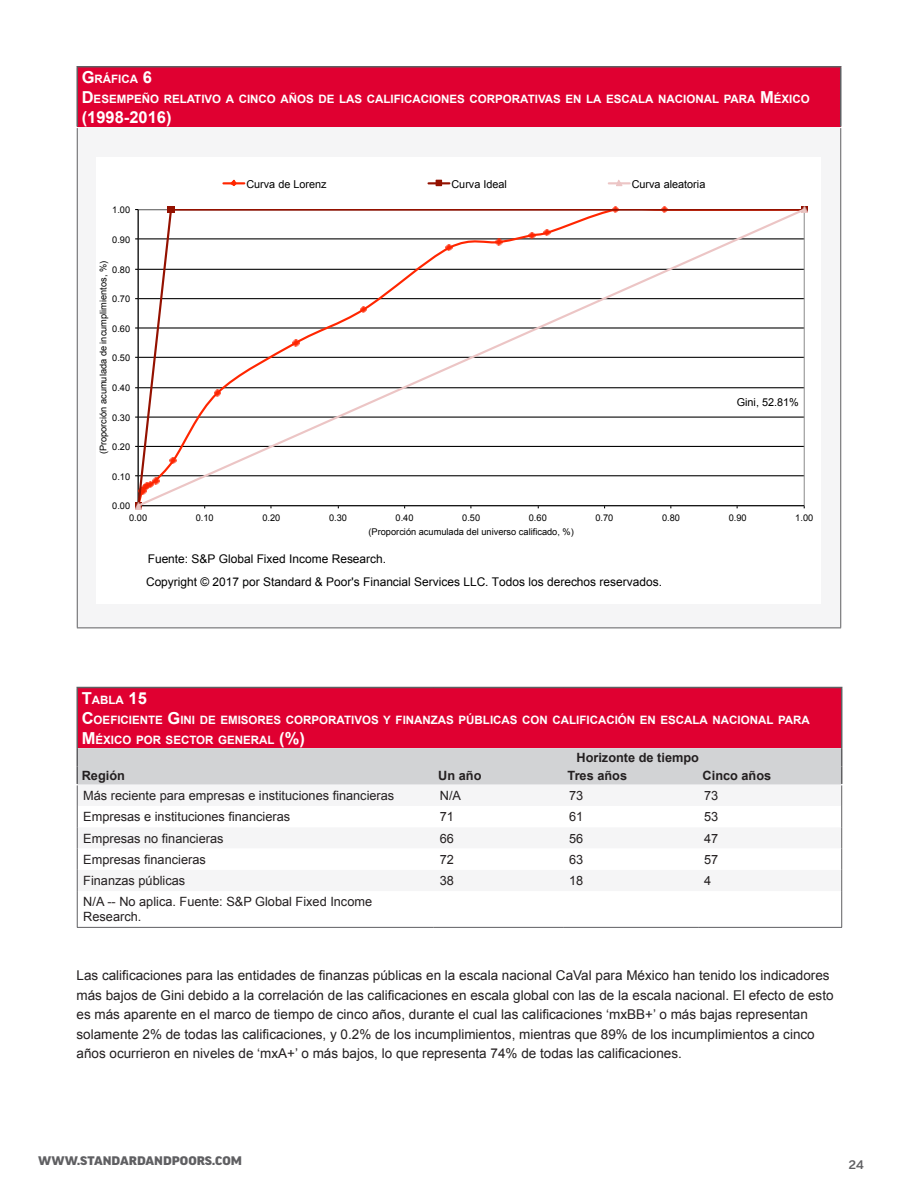
<style>
.page{position:relative;width:918px;height:1188px;background:#fff}
.page>*{position:absolute;margin:0;border:0;box-sizing:border-box;transform-origin:0 0}
.Tablas_titulo{font:700 16.5px "Arial";color:#fff}
.texto{font:13.5px/19.5px "Arial";color:#231f20}
.tablas_texto{font:12.75px/15px "Arial";color:#231f20}
.tablas_texto_BOLD{font:700 12.75px "Arial";color:#231f20}
.t1{font:12px/23.1px "Arial";color:#000}
.t2{font:900 expanded 12px "Good Pro";color:#5f5f62}
.t3{font:500 expanded 12px "Good Pro";color:#5f5f62}
.Tablas_titulo-2{font:700 11.55px/19.8px "Arial";color:#fff}
.t4{font:10.8px "Arial";color:#000}
.t5{font:700 10.8px "Arial";color:#fff}
.t6{font:9.3px "Arial";color:#000}
.s1{font-size:16.5px}
</style>
<div class="page">
<div style="left:77px;top:67px;width:764px;height:60px;background:#e00031"></div>
<hr style="left:76px;top:66px;width:766px;height:2px;background:#5f5f62">
<hr style="left:76px;top:68px;width:2px;height:59px;background:#5f5f62">
<hr style="left:840px;top:68px;width:2px;height:59px;background:#5f5f62">
<hr style="left:77px;top:128px;width:1px;height:500px;background:#5f5f62">
<hr style="left:840px;top:128px;width:1px;height:500px;background:#5f5f62">
<hr style="left:77px;top:628px;width:764px;height:1px;background:#5f5f62">
<svg style="left:135px;top:179px;width:673px;height:331px"></svg>
<div style="left:77px;top:688px;width:765px;height:60px;background:#e00031"></div>
<svg style="left:78px;top:926px;width:763px;height:1px"></svg>
<hr style="left:76px;top:687px;width:358px;height:1px;background:#5f5f62">
<hr style="left:76px;top:688px;width:2px;height:60px;background:#5f5f62">
<hr style="left:434px;top:687px;width:129px;height:1px;background:#5f5f62">
<hr style="left:563px;top:687px;width:135px;height:1px;background:#5f5f62">
<hr style="left:698px;top:687px;width:144px;height:1px;background:#5f5f62">
<hr style="left:841px;top:688px;width:1px;height:60px;background:#5f5f62">
<svg style="left:76px;top:748px;width:766px;height:143px"></svg>
<hr style="left:77px;top:891px;width:1px;height:36px;background:#5f5f62">
<hr style="left:841px;top:891px;width:1px;height:36px;background:#5f5f62">
<hr style="left:77px;top:927px;width:357px;height:1px;background:#5f5f62">
<hr style="left:434px;top:927px;width:129px;height:1px;background:#5f5f62">
<hr style="left:563px;top:927px;width:135px;height:1px;background:#5f5f62">
<hr style="left:698px;top:927px;width:144px;height:1px;background:#5f5f62">
<p class="Tablas_titulo-2" style="left:82px;top:70px;width:72px"><span class="s1">G</span>RÁFICA <span class="s1">6</span></p>
<p class="Tablas_titulo-2" style="left:82px;top:89px;width:730px"><span class="s1">D</span> ESEMPEÑO RELATIVO A CINCO AÑOS DE LAS CALIFICACIONES CORPORATIVAS EN LA ESCALA NACIONAL PARA <span class="s1">M</span> ÉXICO</p>
<p class="Tablas_titulo" style="left:82px;top:106px;width:91px">(1998-2016)</p>
<p class="t5" style="left:101px;top:118px;width:48px">Gráfica 6</p>
<p class="t6" style="left:112px;top:204px;width:19px">1.00</p>
<p class="t6" style="left:112px;top:234px;width:19px">0.90</p>
<p class="t6" style="left:97px;top:454px;width:195px;rotate:-90deg">(Proporción acumulada de incumplimientos, %)</p>
<p class="t6" style="left:112px;top:263px;width:19px">0.80</p>
<p class="t6" style="left:112px;top:293px;width:19px">0.70</p>
<p class="t6" style="left:112px;top:322px;width:19px">0.60</p>
<p class="t6" style="left:112px;top:352px;width:19px">0.50</p>
<p class="t6" style="left:112px;top:382px;width:19px">0.40</p>
<p class="t6" style="left:112px;top:411px;width:19px">0.30</p>
<p class="t6" style="left:112px;top:441px;width:19px">0.20</p>
<p class="t6" style="left:112px;top:470px;width:19px">0.10</p>
<p class="t6" style="left:112px;top:500px;width:19px">0.00</p>
<p class="t4" style="left:246px;top:177px;width:82px">Curva de Lorenz</p>
<p class="t4" style="left:451px;top:177px;width:57px">Curva Ideal</p>
<p class="t4" style="left:632px;top:177px;width:75px">Curva aleatoria</p>
<p class="t4" style="left:737px;top:395px;width:64px">Gini, 52.81%</p>
<p class="t6" style="left:129px;top:511px;width:19px">0.00</p>
<p class="t6" style="left:196px;top:511px;width:19px">0.10</p>
<p class="t6" style="left:262px;top:511px;width:19px">0.20</p>
<p class="t6" style="left:329px;top:511px;width:19px">0.30</p>
<p class="t6" style="left:396px;top:511px;width:19px">0.40</p>
<p class="t6" style="left:462px;top:511px;width:19px">0.50</p>
<p class="t6" style="left:529px;top:511px;width:19px">0.60</p>
<p class="t6" style="left:595px;top:511px;width:19px">0.70</p>
<p class="t6" style="left:662px;top:511px;width:19px">0.80</p>
<p class="t6" style="left:729px;top:511px;width:19px">0.90</p>
<p class="t6" style="left:795px;top:511px;width:19px">1.00</p>
<p class="t6" style="left:369px;top:526px;width:207px">(Proporción acumulada del universo calificado, %)</p>
<p class="t1" style="left:146px;top:548px;width:517px">Fuente: S&amp;P Global Fixed Income Research.<br>Copyright © 2017 por Standard &amp; Poor's Financial Services LLC. Todos los derechos reservados.</p>
<p class="Tablas_titulo-2" style="left:82px;top:690px;width:67px"><span class="s1">T</span>ABLA <span class="s1">15</span></p>
<p class="Tablas_titulo-2" style="left:82px;top:710px;width:730px"><span class="s1">C</span>OEFICIENTE <span class="s1">G</span>INI DE EMISORES CORPORATIVOS Y FINANZAS PÚBLICAS CON CALIFICACIÓN EN ESCALA NACIONAL PARA<br><span class="s1">M</span> ÉXICO POR SECTOR GENERAL <span class="s1">(%)</span></p>
<p class="tablas_texto_BOLD" style="left:576px;top:749px;width:124px">Horizonte de tiempo</p>
<p class="tablas_texto_BOLD" style="left:82px;top:767px;width:45px">Región</p>
<p class="tablas_texto_BOLD" style="left:438px;top:767px;width:45px">Un año</p>
<p class="tablas_texto_BOLD" style="left:568px;top:767px;width:61px">Tres años</p>
<p class="tablas_texto_BOLD" style="left:703px;top:767px;width:70px">Cinco años</p>
<p class="tablas_texto" style="left:83px;top:788px;width:313px">Más reciente para empresas e instituciones financieras</p>
<p class="tablas_texto" style="left:440px;top:788px;width:23px">N/A</p>
<p class="tablas_texto" style="left:569px;top:788px;width:16px">73</p>
<p class="tablas_texto" style="left:704px;top:788px;width:16px">73</p>
<p class="tablas_texto" style="left:83px;top:809px;width:208px">Empresas e instituciones financieras</p>
<p class="tablas_texto" style="left:440px;top:809px;width:16px">71</p>
<p class="tablas_texto" style="left:569px;top:809px;width:16px">61</p>
<p class="tablas_texto" style="left:704px;top:809px;width:16px">53</p>
<p class="tablas_texto" style="left:83px;top:831px;width:142px">Empresas no financieras</p>
<p class="tablas_texto" style="left:440px;top:831px;width:16px">66</p>
<p class="tablas_texto" style="left:569px;top:831px;width:16px">56</p>
<p class="tablas_texto" style="left:704px;top:831px;width:16px">47</p>
<p class="tablas_texto" style="left:83px;top:852px;width:124px">Empresas financieras</p>
<p class="tablas_texto" style="left:440px;top:852px;width:16px">72</p>
<p class="tablas_texto" style="left:569px;top:852px;width:16px">63</p>
<p class="tablas_texto" style="left:704px;top:852px;width:16px">57</p>
<p class="tablas_texto" style="left:83px;top:873px;width:104px">Finanzas públicas</p>
<p class="tablas_texto" style="left:440px;top:873px;width:16px">38</p>
<p class="tablas_texto" style="left:569px;top:873px;width:16px">18</p>
<p class="tablas_texto" style="left:704px;top:873px;width:9px">4</p>
<p class="tablas_texto" style="left:83px;top:895px;width:290px">N/A -- No aplica. Fuente: S&amp;P Global Fixed Income<br>Research.</p>
<p class="texto" style="left:76px;top:966px;width:759px">Las calificaciones para las entidades de finanzas públicas en la escala nacional CaVal para México han tenido los indicadores más bajos de Gini debido a la correlación de las calificaciones en escala global con las de la escala nacional. El efecto de esto es más aparente en el marco de tiempo de cinco años, durante el cual las calificaciones ‘mxBB+’ o más bajas representan solamente 2% de todas las calificaciones, y 0.2% de los incumplimientos, mientras que 89% de los incumplimientos a cinco años ocurrieron en niveles de ‘mxA+’ o más bajos, lo que representa 74% de todas las calificaciones.</p>
<p class="t2" style="left:38px;top:1154px;width:205px">WWW.STANDARDANDPOORS.COM</p>
<p class="t3" style="left:848px;top:1158px;width:17px">24</p>
</div>
